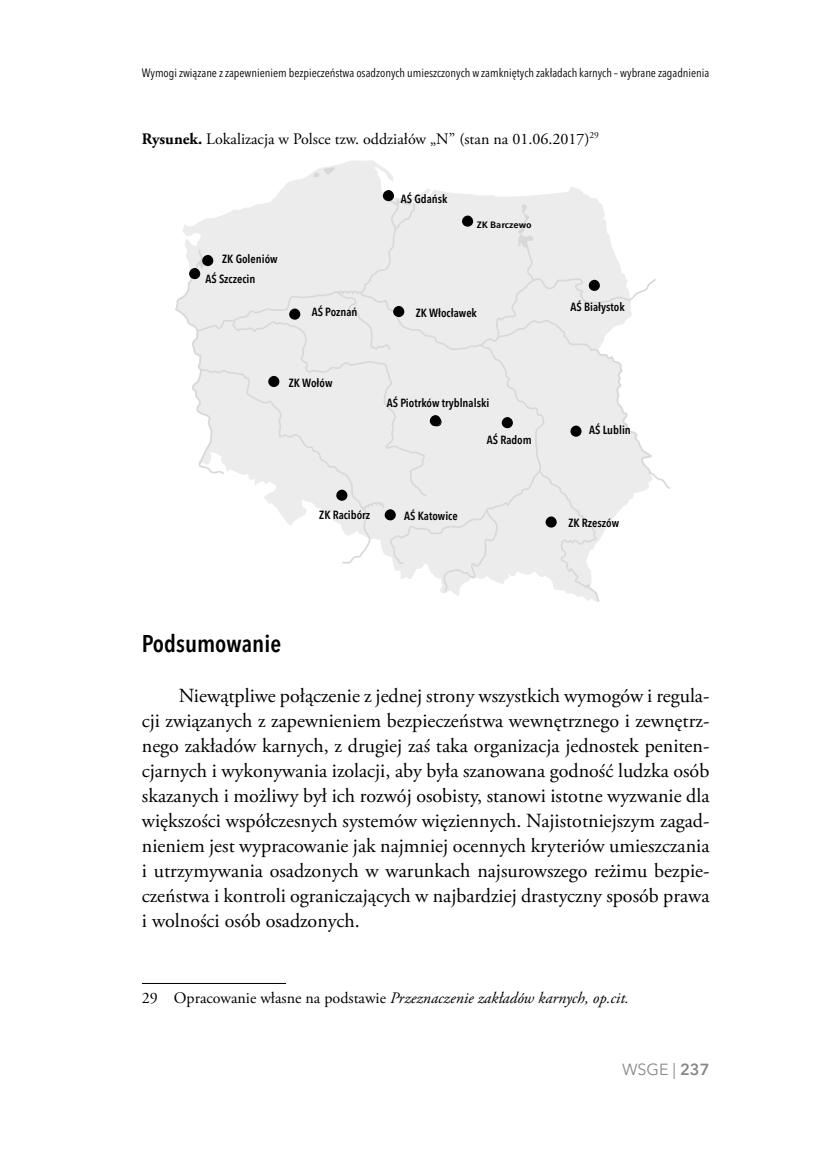
<style>
.page{position:relative;width:823px;height:1163px;background:#fff}
.page>*{position:absolute;margin:0;border:0;box-sizing:border-box;transform-origin:0 0}
.t1{font:600 condensed 24px "Avenir Next LT Pro";color:#000}
.t2{font:20px/25px "Adobe Garamond Pro";color:#000;text-align:justify}
.t3{font:italic 16px "Adobe Garamond Pro";color:#000}
.t4{font:16px "Adobe Garamond Pro";color:#000}
.t5{font:16px "Avenir Next LT Pro";color:#878787}
.t6{font:condensed 12px "Avenir Next LT Pro";color:#000}
.t7{font:600 condensed 11.8px "Avenir Next LT Pro";color:#000}
.t8{font:600 condensed 9.2px "Avenir Next LT Pro";color:#000;scale:1.28 1}
.s1{font-weight:700}
.s2{font-style:normal}
.s3{font-weight:600}
</style>
<div class="page">
<svg style="left:278px;top:160px;width:305px;height:34px"></svg>
<svg style="left:313px;top:167px;width:22px;height:10px"></svg>
<svg style="left:175px;top:194px;width:495px;height:407px"></svg>
<div style="left:189px;top:268px;width:11px;height:11px;background:#000;border-radius:50%"></div>
<div style="left:202px;top:255px;width:11px;height:11px;background:#000;border-radius:50%"></div>
<div style="left:382px;top:190px;width:12px;height:11px;background:#000;border-radius:50%"></div>
<svg style="left:461px;top:215px;width:12px;height:12px"></svg>
<div style="left:588px;top:280px;width:11px;height:11px;background:#000;border-radius:50%"></div>
<div style="left:393px;top:306px;width:11px;height:11px;background:#000;border-radius:50%"></div>
<div style="left:289px;top:308px;width:11px;height:11px;background:#000;border-radius:50%"></div>
<div style="left:501px;top:417px;width:11px;height:11px;background:#000;border-radius:50%"></div>
<div style="left:429px;top:415px;width:11px;height:11px;background:#000;border-radius:50%"></div>
<div style="left:570px;top:425px;width:11px;height:11px;background:#000;border-radius:50%"></div>
<div style="left:545px;top:516px;width:11px;height:11px;background:#000;border-radius:50%"></div>
<div style="left:268px;top:376px;width:11px;height:11px;background:#000;border-radius:50%"></div>
<div style="left:336px;top:489px;width:11px;height:11px;background:#000;border-radius:50%"></div>
<div style="left:384px;top:509px;width:11px;height:11px;background:#000;border-radius:50%"></div>
<hr style="left:142px;top:982px;width:144px;height:1px;background:#000">
<p class="t6" style="left:142px;top:65px;width:568px">Wymogi związane z zapewnieniem bezpieczeństwa osadzonych umieszczonych w zamkniętych zakładach karnych – wybrane zagadnienia</p>
<p class="t4" style="left:142px;top:129px;width:458px"><span class="s1">Rysunek.</span> Lokalizacja w Polsce tzw. oddziałów „N” (stan na 01.06.2017)<sup>29</sup></p>
<p class="t7" style="left:222px;top:251px;width:57px">ZK Goleniów</p>
<p class="t7" style="left:205px;top:272px;width:51px">AŚ Szczecin</p>
<p class="t7" style="left:311px;top:305px;width:47px">AŚ Poznań</p>
<p class="t7" style="left:288px;top:375px;width:45px">ZK Wołów</p>
<p class="t7" style="left:400px;top:192px;width:48px">AŚ Gdańsk</p>
<p class="t8" style="left:476px;top:219px;width:44px">ZK Barczewo</p>
<p class="t7" style="left:415px;top:306px;width:63px">ZK Włocławek</p>
<p class="t7" style="left:386px;top:396px;width:104px">AŚ Piotrków tryblnalski</p>
<p class="t7" style="left:486px;top:433px;width:46px">AŚ Radom</p>
<p class="t7" style="left:319px;top:508px;width:52px">ZK Racibórz</p>
<p class="t7" style="left:404px;top:509px;width:55px">AŚ Katowice</p>
<p class="t7" style="left:570px;top:300px;width:56px">AŚ Białystok</p>
<p class="t7" style="left:588px;top:422px;width:43px">AŚ Lublin</p>
<p class="t7" style="left:568px;top:515px;width:52px">ZK Rzeszów</p>
<p class="t1" style="left:142px;top:629px;width:141px">Podsumowanie</p>
<p class="t2" style="left:142px;top:683px;width:568px;text-indent:37px">Niewątpliwe połączenie z jednej strony wszystkich wymogów i regula&shy;cji związanych z zapewnieniem bezpieczeństwa wewnętrznego i zewnętrz&shy;nego zakładów karnych, z drugiej zaś taka organizacja jednostek peniten&shy;cjarnych i wykonywania izolacji, aby była szanowana godność ludzka osób skazanych i możliwy był ich rozwój osobisty, stanowi istotne wyzwanie dla większości współczesnych systemów więziennych. Najistotniejszym zagad&shy;nieniem jest wypracowanie jak najmniej ocennych kryteriów umieszczania i utrzymywania osadzonych w warunkach najsurowszego reżimu bezpie&shy;czeństwa i kontroli ograniczających w najbardziej drastyczny sposób prawa i wolności osób osadzonych.</p>
<p class="t3" style="left:142px;top:987px;width:488px"><span class="s2">29 Opracowanie własne na podstawie</span> Przeznaczenie zakładów karnych, op.cit.</p>
<p class="t5" style="left:621px;top:1059px;width:89px">WSGE | <span class="s3">237</span></p>
</div>
